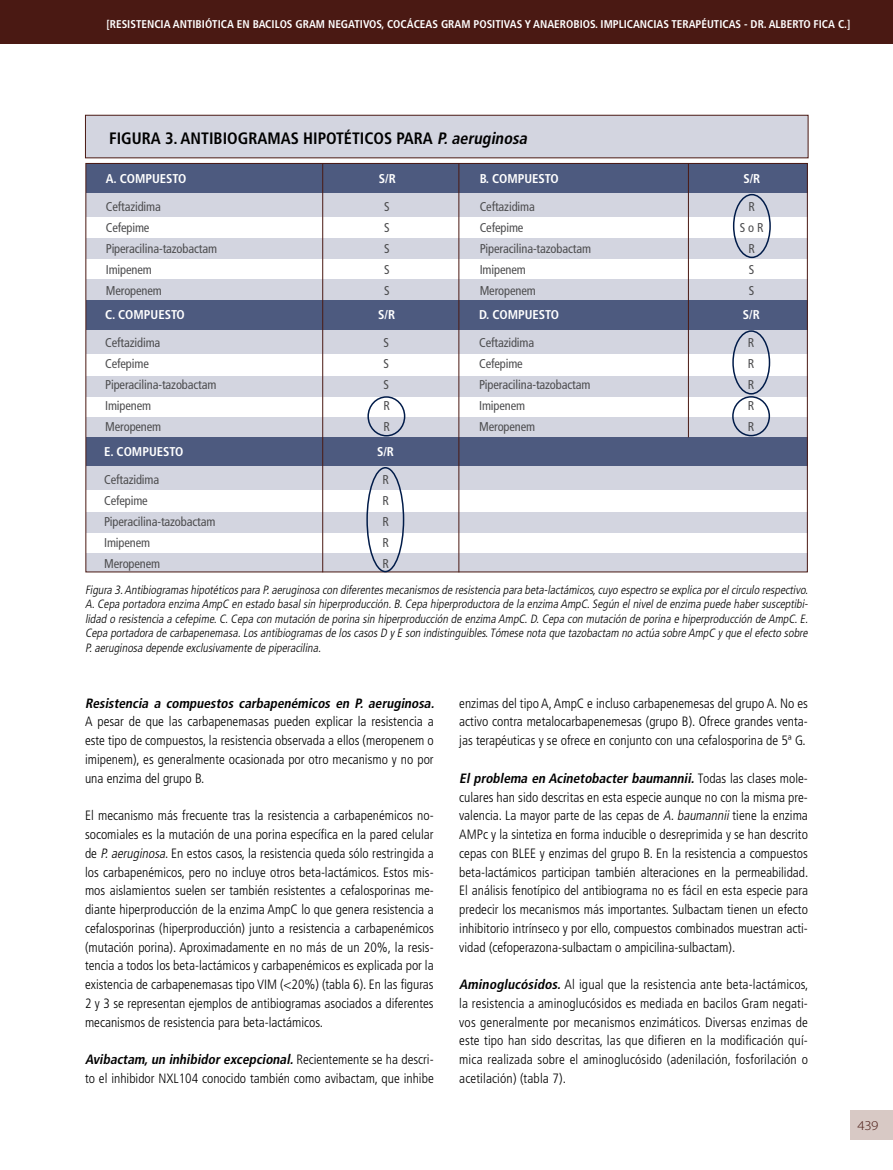
<style>
.page{position:relative;width:893px;height:1170px;background:#fff}
.page>*{position:absolute;margin:0;border:0;box-sizing:border-box;transform-origin:0 0}
.t1{font:700 condensed 16.5px "Frutiger";color:#000}
.t2{font:italic 700 condensed 16.5px "Frutiger";color:#000}
.t3{font:300 condensed 13.5px/18.8px "Frutiger";color:#000;text-align:justify}
.t4{font:italic 700 condensed 13.5px "Frutiger";color:#000}
.t5{font:300 13.5px "Myriad Pro";color:#4a1913;scale:1.1 1}
.t6{font:condensed 12.75px/21px "Frutiger";letter-spacing:-.01em;color:#4d4d4f}
.t7{font:700 condensed 12.75px "Frutiger";color:#fff}
.t8{font:italic 300 condensed 12px/14.4px "Frutiger";color:#000;text-align:justify}
.t9{font:700 condensed 11.25px "Frutiger";color:#fff}
.s1{font-style:italic}
.s2{font-weight:700;font-style:italic}
</style>
<div class="page">
<div style="left:850px;top:1110px;width:43px;height:30px;background:#d8c9c5"></div>
<div style="left:0;top:0;width:893px;height:44px;background:#4a1913"></div>
<div style="left:86px;top:192px;width:721px;height:25px;background:#d3d5e0"></div>
<div style="left:86px;top:329px;width:721px;height:25px;background:#d3d5e0"></div>
<div style="left:86px;top:465px;width:721px;height:25px;background:#d3d5e0"></div>
<div style="left:86px;top:238px;width:721px;height:21px;background:#d3d5e0"></div>
<div style="left:86px;top:376px;width:721px;height:20px;background:#d3d5e0"></div>
<div style="left:86px;top:512px;width:721px;height:20px;background:#d3d5e0"></div>
<div style="left:86px;top:280px;width:721px;height:20px;background:#d3d5e0"></div>
<div style="left:86px;top:417px;width:721px;height:20px;background:#d3d5e0"></div>
<div style="left:86px;top:553px;width:721px;height:19px;background:#d3d5e0"></div>
<div style="left:86px;top:163px;width:721px;height:30px;background:#4d5a7f"></div>
<div style="left:86px;top:300px;width:721px;height:30px;background:#4d5a7f"></div>
<div style="left:86px;top:437px;width:721px;height:29px;background:#4d5a7f"></div>
<hr style="left:322px;top:163px;width:1px;height:409px;background:#4a1913">
<hr style="left:458px;top:163px;width:1px;height:409px;background:#4a1913">
<hr style="left:688px;top:163px;width:1px;height:274px;background:#4a1913">
<div style="left:85px;top:115px;width:723px;height:43px;background:#d3d5e0;border:1px solid #4a1913"></div>
<div style="left:733px;top:194px;width:38px;height:64px;border:2px solid #001b49;border-radius:50%"></div>
<div style="left:366px;top:467px;width:38px;height:105px;border:2px solid #001b49;border-radius:50%"></div>
<div style="left:732px;top:330px;width:38px;height:64px;border:2px solid #001b49;border-radius:50%"></div>
<div style="left:732px;top:396px;width:38px;height:40px;border:2px solid #001b49;border-radius:50%"></div>
<div style="left:367px;top:396px;width:38px;height:40px;border:2px solid #001b49;border-radius:50%"></div>
<p class="t9" style="left:106px;top:17px;width:16px">[RESISTENCIA</p>
<p class="t9" style="left:173px;top:17px;width:7px">ANTI</p>
<p class="t9" style="left:196px;top:17px;width:13px">BIÓTICA</p>
<p class="t9" style="left:237px;top:17px;width:29px">EN BACILOS</p>
<p class="t9" style="left:296px;top:17px;width:16px">GRAM</p>
<p class="t9" style="left:328px;top:17px;width:7px">NEGATIVOS</p>
<p class="t9" style="left:382px;top:17px;width:39px">, COCÁCEAS</p>
<p class="t9" style="left:441px;top:17px;width:16px">GRAM</p>
<p class="t9" style="left:474px;top:17px;width:13px">POSITIVAS</p>
<p class="t9" style="left:525px;top:17px;width:17px">Y ANAERO</p>
<p class="t9" style="left:573px;top:17px;width:52px">BIOS. IMPLICANCIAS</p>
<p class="t9" style="left:671px;top:17px;width:7px">TERA</p>
<p class="t9" style="left:696px;top:17px;width:18px">PÉUTICAS</p>
<p class="t9" style="left:744px;top:17px;width:50px">- DR. ALBERTO</p>
<p class="t9" style="left:814px;top:17px;width:12px">FICA</p>
<p class="t9" style="left:838px;top:17px;width:14px">C.]</p>
<p class="t1" style="left:109px;top:129px;width:18px">FIGURA</p>
<p class="t1" style="left:165px;top:129px;width:68px">3. ANTIBIOGRAMAS</p>
<p class="t1" style="left:303px;top:129px;width:58px">HIPOTÉTICOS</p>
<p class="t1" style="left:396px;top:129px;width:18px">PARA</p>
<p class="t2" style="left:437px;top:129px;width:95px">P.aeruginosa</p>
<p class="t7" style="left:106px;top:170px;width:24px">A. COM</p>
<p class="t7" style="left:145px;top:170px;width:15px">PUESTO</p>
<p class="t7" style="left:379px;top:170px;width:19px">S/R</p>
<p class="t7" style="left:480px;top:170px;width:22px">B. COM</p>
<p class="t7" style="left:518px;top:170px;width:15px">PUESTO</p>
<p class="t7" style="left:743px;top:170px;width:19px">S/R</p>
<p class="t6" style="left:106px;top:196px;width:113px">Ceftazidima<br>Cefepime<br>Piperacilina-tazobactam<br>Imipenem<br>Meropenem</p>
<p class="t6" style="left:480px;top:196px;width:113px">Ceftazidima<br>Cefepime<br>Piperacilina-tazobactam<br>Imipenem<br>Meropenem</p>
<p class="t6" style="left:384px;top:196px;width:7px;text-align:justify">S S S S S</p>
<p class="t6" style="left:740px;top:196px;width:25px;text-align:center">R<br>S o R<br>R<br>S<br>S</p>
<p class="t7" style="left:105px;top:307px;width:23px">C. COM</p>
<p class="t7" style="left:144px;top:307px;width:15px">PUESTO</p>
<p class="t7" style="left:378px;top:307px;width:19px">S/R</p>
<p class="t7" style="left:479px;top:307px;width:23px">D. COM</p>
<p class="t7" style="left:518px;top:307px;width:15px">PUESTO</p>
<p class="t7" style="left:743px;top:307px;width:19px">S/R</p>
<p class="t6" style="left:105px;top:332px;width:113px">Ceftazidima<br>Cefepime<br>Piperacilina-tazobactam<br>Imipenem<br>Meropenem</p>
<p class="t6" style="left:479px;top:332px;width:113px">Ceftazidima<br>Cefepime<br>Piperacilina-tazobactam<br>Imipenem<br>Meropenem</p>
<p class="t6" style="left:383px;top:332px;width:8px;text-align:justify">S S S R R</p>
<p class="t6" style="left:748px;top:332px;width:8px;text-align:justify">R R R R R</p>
<p class="t7" style="left:104px;top:444px;width:22px">E. COM</p>
<p class="t7" style="left:142px;top:444px;width:15px">PUESTO</p>
<p class="t7" style="left:377px;top:444px;width:19px">S/R</p>
<p class="t6" style="left:104px;top:469px;width:113px">Ceftazidima<br>Cefepime<br>Piperacilina-tazobactam<br>Imipenem<br>Meropenem</p>
<p class="t6" style="left:382px;top:469px;width:8px;text-align:justify">R R R R R</p>
<p class="t8" style="left:85px;top:582px;width:727px">Figura 3.Antibiogramashipotéticospara P.aeruginosa con diferentesmecanismosde resistencia para beta-lactámicos,cuyo espectro se explica porelcirculo respectivo.<br>A.Cepa portadora enzima AmpC en estado basalsin hiperproducción.B.Cepa hiperproductora de la enzima AmpC.Según elnivelde enzima puede habersusceptibi&shy;lidad o resistencia a cefepime.C.Cepa con mutación de porina sin hiperproducción de enzima AmpC.D.Cepa con mutación de porina e hiperproducción de AmpC.E.<br>Cepa portadora de carbapenemasa.Losantibiogramasde loscasosD yE son indistinguibles.Tómese nota que tazobactam no actúa sobre AmpC yque elefecto sobre P.aeruginosa depende exclusivamente de piperacilina.</p>
<p class="t4" style="left:85px;top:695px;width:353px">Resistencia a compuestos carbapenémicos en P. aeruginosa.</p>
<p class="t3" style="left:85px;top:712px;width:350px">A pesar de que las carbapenemasas pueden explicar la resistencia a este tipo de compuestos, la resistencia observada a ellos (meropenem o imipenem), es generalmente ocasionada por otro mecanismo y no por una enzima del grupo B.</p>
<p class="t3" style="left:85px;top:806px;width:350px">El mecanismo más frecuente tras la resistencia a carbapenémicos no&shy;socomiales es la mutación de una porina específica en la pared celular de <span class="s1">P.aeruginosa</span>. En estos casos, la resistencia queda sólo restringida a los carbapenémicos, pero no incluye otros beta-lactámicos. Estos mis&shy;mos aislamientos suelen ser también resistentes a cefalosporinas me&shy;diante hiperproducción de la enzima AmpC lo que genera resistencia a cefalosporinas (hiperproducción) junto a resistencia a carbapenémicos (mutación porina). Aproximadamente en no más de un 20%, la resis&shy;tencia a todos los beta-lactámicos y carbapenémicos es explicada por la existencia de carbapenemasas tipo VIM (&lt;20%) (tabla 6). En las figuras 2 y 3 se representan ejemplos de antibiogramas asociados a diferentes mecanismos de resistencia para beta-lactámicos.</p>
<p class="t3" style="left:85px;top:1050px;width:350px"><span class="s2">Avibactam,un inhibidorexcepcional.</span>R e c i e n t e m e n t e s e h a d e s c r i - to el inhibidor NXL104 conocido también como avibactam, que inhibe</p>
<p class="t3" style="left:459px;top:693px;width:350px">enzimas del tipo A, AmpC e incluso carbapenemesas del grupo A. No es activo contra metalocarbapenemesas (grupo B). Ofrece grandes venta&shy;jas terapéuticas y se ofrece en conjunto con una cefalosporina de 5ª G.</p>
<p class="t3" style="left:459px;top:768px;width:351px"><span class="s2">El problema en Acinetobacter baumannii.</span>To d a s l a s c l a s e s m o l e - culares han sido descritas en esta especie aunque no con la misma pre&shy;valencia. La mayor parte de las cepas de <span class="s1">A.baumannii</span> tiene la enzima AMPc y la sintetiza en forma inducible o desreprimida y se han descrito cepas con BLEE y enzimas del grupo B. En la resistencia a compuestos beta-lactámicos participan también alteraciones en la permeabilidad.<br>El análisis fenotípico del antibiograma no es fácil en esta especie para predecir los mecanismos más importantes. Sulbactam tienen un efecto inhibitorio intrínseco y por ello, compuestos combinados muestran acti&shy;vidad (cefoperazona-sulbactam o ampicilina-sulbactam).</p>
<p class="t3" style="left:459px;top:975px;width:351px"><span class="s2">Aminoglucósidos.</span> Al igual que la resistencia ante beta-lactámicos, la resistencia a aminoglucósidos es mediada en bacilos Gram negati&shy;vos generalmente por mecanismos enzimáticos. Diversas enzimas de este tipo han sido descritas, las que difieren en la modificación quí&shy;mica realizada sobre el aminoglucósido (adenilación, fosforilación o acetilación) (tabla 7).</p>
<p class="t5" style="left:857px;top:1117px;width:21px">439</p>
</div>
